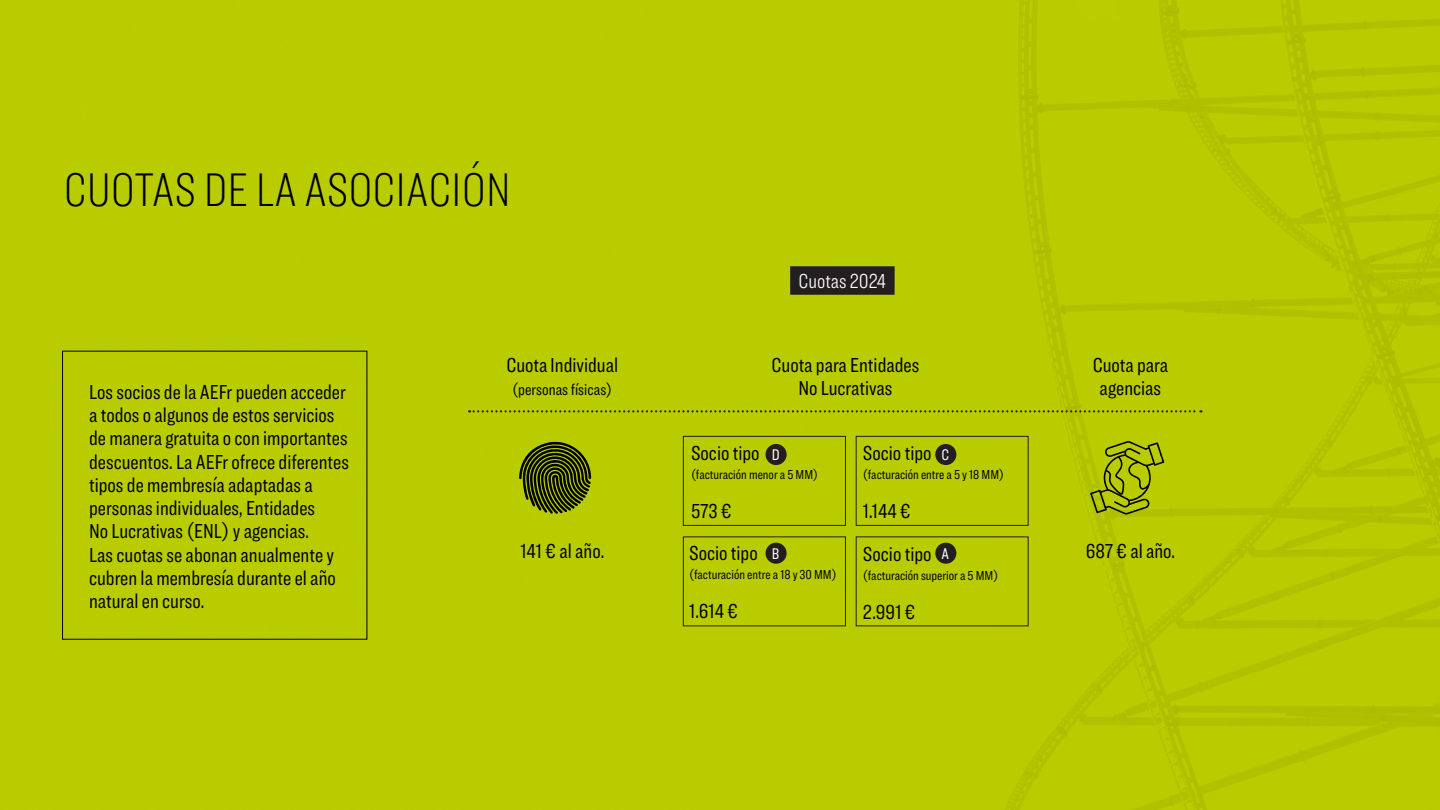
<style>
.page{position:relative;width:1440px;height:810px;background:#b9cc00}
.page>*{position:absolute;margin:0;border:0;box-sizing:border-box;transform-origin:0 0}
.t1{font:100 48.97px "Ringside Compressed";color:#000}
.t2{font:21px "Ringside Compressed";color:#000}
.t3{font:300 21px "Ringside Compressed";color:#fff}
.t4{font:16.5px "Ringside Compressed";color:#000}
.t5{font:16.05px "Ringside Compressed";color:#fff}
.t6{font:13.5px "Ringside Compressed";color:#000}
</style>
<div class="page">
<div style="left:790px;top:266px;width:105px;height:29px;background:#231f20"></div>
<div style="left:62px;top:351px;width:305px;height:289px;border:1px solid #000"></div>
<div style="left:766px;top:444px;width:21px;height:21px;background:#231f20;border-radius:50%"></div>
<div style="left:935px;top:444px;width:21px;height:21px;background:#231f20;border-radius:50%"></div>
<div style="left:935px;top:543px;width:21px;height:21px;background:#231f20;border-radius:50%"></div>
<div style="left:766px;top:543px;width:21px;height:21px;background:#231f20;border-radius:50%"></div>
<div style="left:683px;top:436px;width:163px;height:90px;border:1px solid #231f20"></div>
<div style="left:683px;top:536px;width:163px;height:90px;border:1px solid #231f20"></div>
<div style="left:856px;top:436px;width:173px;height:90px;border:1px solid #231f20"></div>
<div style="left:856px;top:536px;width:173px;height:90px;border:1px solid #231f20"></div>
<svg style="left:469px;top:410px;width:732px;height:3px;background:#909c08"></svg>
<svg style="left:519px;top:437px;width:72px;height:77px;background:#5e6800"></svg>
<svg style="left:1090px;top:441px;width:74px;height:74px;background:#99a800"></svg>
<p class="t1" style="left:64px;top:158px;width:448px">CUOTAS DE LA ASOCIACIÓN</p>
<p class="t2" style="left:89px;top:378px;width:258px">Los socios de la AEFr pueden acceder</p>
<p class="t2" style="left:89px;top:401px;width:247px">a todos o algunos de estos servicios</p>
<p class="t2" style="left:89px;top:424px;width:260px">de manera gratuita o con importantes</p>
<p class="t2" style="left:89px;top:448px;width:261px">descuentos. La AEFr ofrece diferentes</p>
<p class="t2" style="left:89px;top:471px;width:225px">tipos de membresía adaptadas a</p>
<p class="t2" style="left:89px;top:494px;width:228px">personas individuales, Entidades</p>
<p class="t2" style="left:89px;top:517px;width:221px">No Lucrativas (ENL) y agencias.</p>
<p class="t2" style="left:89px;top:541px;width:247px">Las cuotas se abonan anualmente y</p>
<p class="t2" style="left:89px;top:564px;width:248px">cubren la membresía durante el año</p>
<p class="t2" style="left:89px;top:587px;width:117px">natural en curso.</p>
<p class="t2" style="left:506px;top:351px;width:113px">Cuota Individual</p>
<p class="t4" style="left:512px;top:379px;width:102px">(personas físicas)</p>
<p class="t2" style="left:520px;top:537px;width:85px">141 € al año.</p>
<p class="t3" style="left:799px;top:267px;width:89px">Cuotas 2024</p>
<p class="t2" style="left:771px;top:351px;width:149px">Cuota para Entidades</p>
<p class="t2" style="left:798px;top:374px;width:96px">No Lucrativas</p>
<p class="t2" style="left:863px;top:439px;width:70px">Socio tipo</p>
<p class="t6" style="left:863px;top:466px;width:143px">(facturación entre a 5 y 18 MM)</p>
<p class="t2" style="left:863px;top:497px;width:49px">1.144 €</p>
<p class="t2" style="left:863px;top:540px;width:70px">Socio tipo</p>
<p class="t6" style="left:863px;top:567px;width:137px">(facturación superior a 5 MM)</p>
<p class="t2" style="left:863px;top:598px;width:54px">2.991 €</p>
<p class="t2" style="left:691px;top:439px;width:70px">Socio tipo</p>
<p class="t6" style="left:691px;top:466px;width:129px">(facturación menor a 5 MM)</p>
<p class="t2" style="left:691px;top:497px;width:42px">573 €</p>
<p class="t5" style="left:772px;top:444px;width:9px">D</p>
<p class="t5" style="left:942px;top:444px;width:9px">C</p>
<p class="t2" style="left:689px;top:539px;width:70px">Socio tipo</p>
<p class="t6" style="left:689px;top:566px;width:149px">(facturación entre a 18 y 30 MM)</p>
<p class="t2" style="left:689px;top:598px;width:50px">1.614 €</p>
<p class="t5" style="left:772px;top:543px;width:9px">B</p>
<p class="t5" style="left:942px;top:543px;width:9px">A</p>
<p class="t2" style="left:1093px;top:351px;width:77px">Cuota para</p>
<p class="t2" style="left:1100px;top:374px;width:63px">agencias</p>
<p class="t2" style="left:1086px;top:537px;width:91px">687 € al año.</p>
</div>
